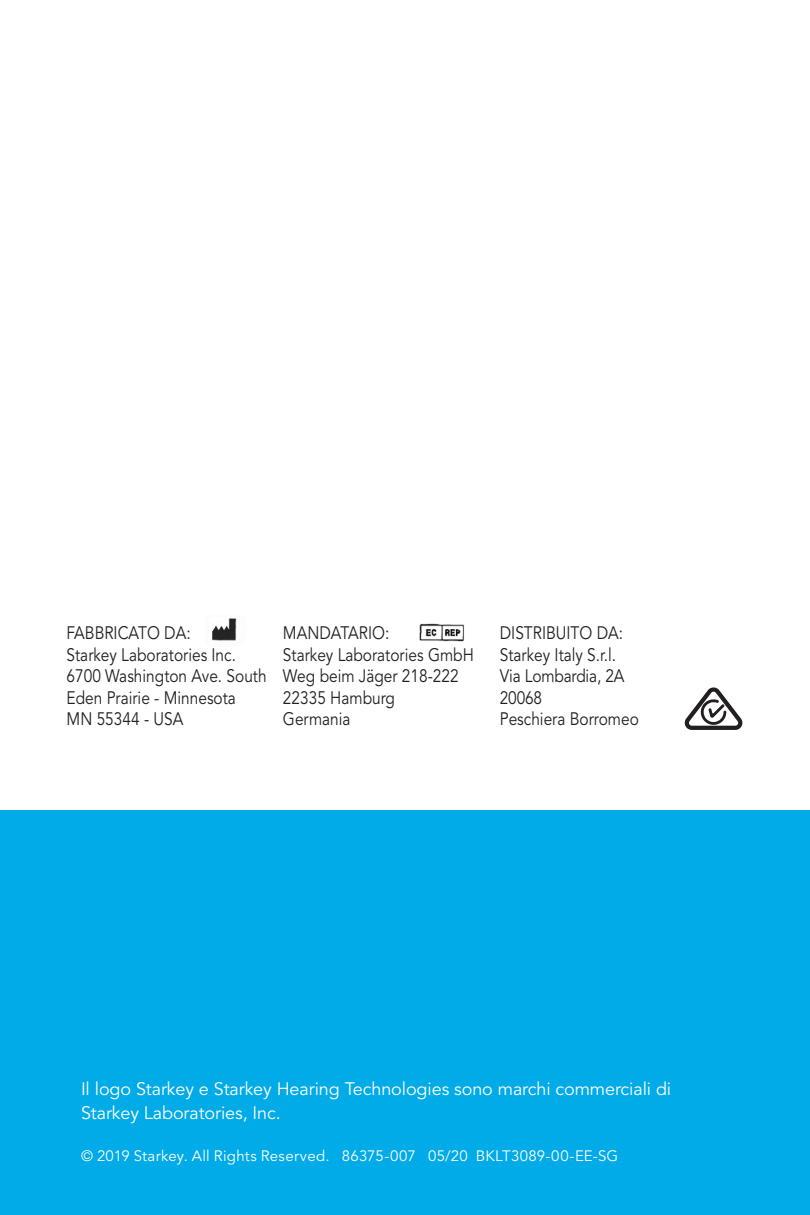
<style>
.page{position:relative;width:810px;height:1215px;background:#fff}
.page>*{position:absolute;margin:0;border:0;box-sizing:border-box;transform-origin:0 0}
.t1{font:18px "Avenir";color:#231f20;scale:.86 1}
.FDA{font:18px/24px "Avenir LT SLI Std Book";letter-spacing:-.005em;color:#fff}
.t2{font:15px "Avenir LT SLI Std Book";letter-spacing:.015em;color:#fff}
</style>
<div class="page">
<div style="left:0;top:810px;width:810px;height:405px;background:#00abe7"></div>
<img style="left:419px;top:623px;width:45px;height:19px">
<img style="left:212px;top:618px;width:25px;height:23px">
<svg style="left:684px;top:687px;width:58px;height:43px"></svg>
<p class="t1" style="left:67px;top:622px;width:146px">FABBRICATO DA:</p>
<p class="t1" style="left:67px;top:644px;width:199px">Starkey Laboratories Inc.</p>
<p class="t1" style="left:67px;top:666px;width:234px">6700 Washington Ave. South</p>
<p class="t1" style="left:67px;top:687px;width:198px">Eden Prairie - Minnesota</p>
<p class="t1" style="left:67px;top:709px;width:137px">MN 55344 - USA</p>
<p class="t1" style="left:283px;top:622px;width:125px">MANDATARIO:</p>
<p class="t1" style="left:283px;top:644px;width:223px">Starkey Laboratories GmbH</p>
<p class="t1" style="left:283px;top:666px;width:206px">Weg beim Jäger 218-222</p>
<p class="t1" style="left:283px;top:687px;width:132px">22335 Hamburg</p>
<p class="t1" style="left:283px;top:709px;width:80px">Germania</p>
<p class="t1" style="left:500px;top:622px;width:145px">DISTRIBUITO DA:</p>
<p class="t1" style="left:500px;top:644px;width:137px">Starkey Italy S.r.l.</p>
<p class="t1" style="left:500px;top:666px;width:146px">Via Lombardia, 2A</p>
<p class="t1" style="left:500px;top:687px;width:51px">20068</p>
<p class="t1" style="left:500px;top:709px;width:163px">Peschiera Borromeo</p>
<p class="FDA" style="left:81px;top:1078px;width:592px">Il logo Starkey e Starkey Hearing Technologies sono marchi commerciali di<br>Starkey Laboratories, Inc.</p>
<p class="t2" style="left:81px;top:1147px;width:539px">© 2019 Starkey. All Rights Reserved. 86375-007 05/20 BKLT3089-00-EE-SG</p>
</div>
